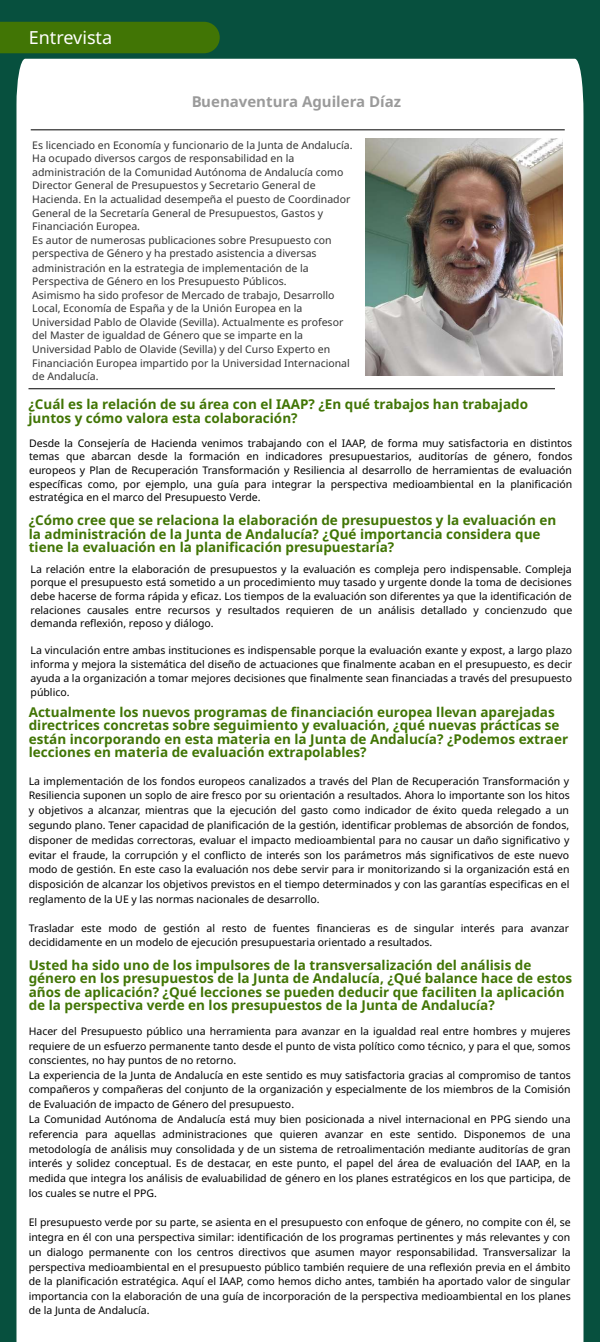
<style>
.page{position:relative;width:600px;height:1342px;background:#fff}
.page>*{position:absolute;margin:0;border:0;box-sizing:border-box;transform-origin:0 0}
.t1{font:18px "Noto Sans";color:#fff}
.t2{font:700 15px "Noto Sans";color:#333}
.t3{font:700 13.5px/13.5px "Noto Sans";color:#417505}
.t4{font:10.5px/14.7px "Noto Sans";color:#000;text-align:justify}
.t5{font:10.5px/13.6px "Noto Sans";color:#333}
</style>
<div class="page">
<div style="left:0;top:0;width:600px;height:1341px;background:#07503e"></div>
<div style="left:16px;top:59px;width:567px;height:1282px;background:#fff"></div>
<hr style="left:31px;top:129px;width:534px;height:1px;background:#000">
<div style="left:0;top:22px;width:220px;height:31px;background:#417505"></div>
<hr style="left:28px;top:388px;width:527px;height:1px;background:#000">
<img style="left:365px;top:138px;width:198px;height:237px">
<h1 class="t1" style="left:29px;top:25px;width:85px">Entrevista</h1>
<h2 class="t2" style="left:191px;top:90px;width:212px">Buenaventura Aguilera Díaz</h2>
<p class="t5" style="left:32px;top:138px;width:322px">Es licenciado en Economía y funcionario de la Junta de Andalucía.<br>Ha ocupado diversos cargos de responsabilidad en la administración de la Comunidad Autónoma de Andalucía como Director General de Presupuestos y Secretario General de Hacienda. En la actualidad desempeña el puesto de Coordinador General de la Secretaría General de Presupuestos, Gastos y Financiación Europea.<br>Es autor de numerosas publicaciones sobre Presupuesto con perspectiva de Género y ha prestado asistencia a diversas administración en la estrategia de implementación de la Perspectiva de Género en los Presupuesto Públicos.<br>Asimismo ha sido profesor de Mercado de trabajo, Desarrollo Local, Economía de España y de la Unión Europea en la Universidad Pablo de Olavide (Sevilla). Actualmente es profesor del Master de igualdad de Género que se imparte en la Universidad Pablo de Olavide (Sevilla) y del Curso Experto en Financiación Europea impartido por la Universidad Internacional de Andalucía.</p>
<p class="t3" style="left:28px;top:397px;width:501px">¿Cuál es la relación de su área con el IAAP? ¿En qué trabajos han trabajado juntos y cómo valora esta colaboración?</p>
<p class="t4" style="left:29px;top:435px;width:545px;line-height:13.7px">Desde la Consejería de Hacienda venimos trabajando con el IAAP, de forma muy satisfactoria en distintos temas que abarcan desde la formación en indicadores presupuestarios, auditorías de género, fondos europeos y Plan de Recuperación Transformación y Resiliencia al desarrollo de herramientas de evaluación específicas como, por ejemplo, una guía para integrar la perspectiva medioambiental en la planificación estratégica en el marco del Presupuesto Verde.</p>
<p class="t3" style="left:29px;top:513px;width:529px">¿Cómo cree que se relaciona la elaboración de presupuestos y la evaluación en la administración de la Junta de Andalucía? ¿Qué importancia considera que tiene la evaluación en la planificación presupuestaria?</p>
<p class="t4" style="left:31px;top:561px;width:543px;line-height:13.7px">La relación entre la elaboración de presupuestos y la evaluación es compleja pero indispensable. Compleja porque el presupuesto está sometido a un procedimiento muy tasado y urgente donde la toma de decisiones debe hacerse de forma rápida y eficaz. Los tiempos de la evaluación son diferentes ya que la identificación de relaciones causales entre recursos y resultados requieren de un análisis detallado y concienzudo que demanda reflexión, reposo y diálogo.</p>
<p class="t4" style="left:31px;top:643px;width:543px;line-height:13.8px">La vinculación entre ambas instituciones es indispensable porque la evaluación exante y expost, a largo plazo informa y mejora la sistemática del diseño de actuaciones que finalmente acaban en el presupuesto, es decir ayuda a la organización a tomar mejores decisiones que finalmente sean financiadas a través del presupuesto público.</p>
<p class="t3" style="left:29px;top:704px;width:541px">Actualmente los nuevos programas de financiación europea llevan aparejadas directrices concretas sobre seguimiento y evaluación, ¿qué nuevas prácticas se están incorporando en esta materia en la Junta de Andalucía? ¿Podemos extraer lecciones en materia de evaluación extrapolables?</p>
<p class="t4" style="left:29px;top:773px;width:543px">La implementación de los fondos europeos canalizados a través del Plan de Recuperación Transformación y Resiliencia suponen un soplo de aire fresco por su orientación a resultados. Ahora lo importante son los hitos y objetivos a alcanzar, mientras que la ejecución del gasto como indicador de éxito queda relegado a un segundo plano. Tener capacidad de planificación de la gestión, identificar problemas de absorción de fondos, disponer de medidas correctoras, evaluar el impacto medioambiental para no causar un daño significativo y evitar el fraude, la corrupción y el conflicto de interés son los parámetros más significativos de este nuevo modo de gestión. En este caso la evaluación nos debe servir para ir monitorizando si la organización está en disposición de alcanzar los objetivos previstos en el tiempo determinados y con las garantías especificas en el reglamento de la UE y las normas nacionales de desarrollo.</p>
<p class="t4" style="left:29px;top:920px;width:542px;line-height:14.2px">Trasladar este modo de gestión al resto de fuentes financieras es de singular interés para avanzar decididamente en un modelo de ejecución presupuestaria orientado a resultados.</p>
<p class="t3" style="left:29px;top:957px;width:545px">Usted ha sido uno de los impulsores de la transversalización del análisis de género en los presupuestos de la Junta de Andalucía, ¿Qué balance hace de estos años de aplicación? ¿Qué lecciones se pueden deducir que faciliten la aplicación de la perspectiva verde en los presupuestos de la Junta de Andalucía?</p>
<p class="t4" style="left:29px;top:1023px;width:544px;text-align:left">Hacer del Presupuesto público una herramienta para avanzar en la igualdad real entre hombres y mujeres requiere de un esfuerzo permanente tanto desde el punto de vista político como técnico, y para el que, somos conscientes, no hay puntos de no retorno.<br>La experiencia de la Junta de Andalucía en este sentido es muy satisfactoria gracias al compromiso de tantos compañeros y compañeras del conjunto de la organización y especialmente de los miembros de la Comisión de Evaluación de impacto de Género del presupuesto.<br>La Comunidad Autónoma de Andalucía está muy bien posicionada a nivel internacional en PPG siendo una referencia para aquellas administraciones que quieren avanzar en este sentido. Disponemos de una metodología de análisis muy consolidada y de un sistema de retroalimentación mediante auditorías de gran interés y solidez conceptual. Es de destacar, en este punto, el papel del área de evaluación del IAAP, en la medida que integra los análisis de evaluabilidad de género en los planes estratégicos en los que participa, de los cuales se nutre el PPG.</p>
<p class="t4" style="left:29px;top:1214px;width:544px">El presupuesto verde por su parte, se asienta en el presupuesto con enfoque de género, no compite con él, se integra en él con una perspectiva similar: identificación de los programas pertinentes y más relevantes y con un dialogo permanente con los centros directivos que asumen mayor responsabilidad. Transversalizar la perspectiva medioambiental en el presupuesto público también requiere de una reflexión previa en el ámbito de la planificación estratégica. Aquí el IAAP, como hemos dicho antes, también ha aportado valor de singular importancia con la elaboración de una guía de incorporación de la perspectiva medioambiental en los planes de la Junta de Andalucía.</p>
</div>
